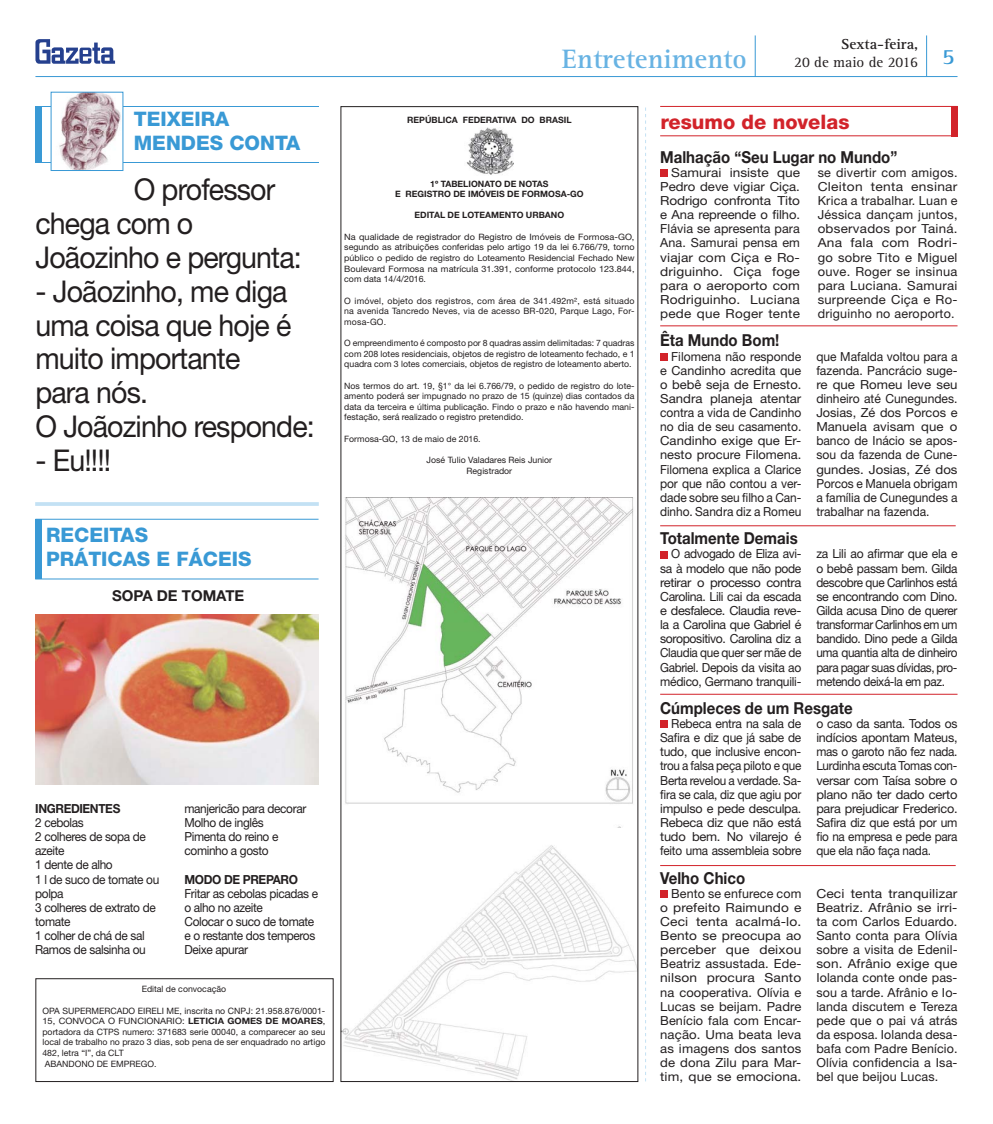
<style>
.page{position:relative;width:993px;height:1124px;background:#fff}
.page>*{position:absolute;margin:0;border:0;box-sizing:border-box;transform-origin:0 0}
.t1{font:30px/33.8px "Helvetica Neue";letter-spacing:-.03em;color:#231f20;scale:.95 1}
.t2{font:700 27.5px "Rotis Serif";color:#68b3e3}
.t3{font:800 20px/24px "Helvetica Neue";color:#3999d5}
.t4{font:800 20px "Helvetica Neue";color:#d2232a}
.t5{font:700 16.5px "Helvetica Neue";color:#231f20;scale:.91 1}
.t6{font:15px/18px "Rotis Serif";color:#231f20}
.t7{font:700 15px "Helvetica Neue";color:#231f20}
.t8{font:12.5px/14.1px "Helvetica Neue";letter-spacing:-.02em;color:#231f20;text-align:justify}
.t9{font:12.5px/14.1px "Helvetica Neue";letter-spacing:-.02em;color:#231f20;text-align:justify;scale:.96 1}
.t10{font:12.5px/14.1px "Helvetica Neue";letter-spacing:-.02em;color:#231f20;text-align:justify;scale:1.1 1}
.t11{font:12.5px/14.1px "Helvetica Neue";letter-spacing:-.02em;color:#231f20;scale:.95 1}
.t12{font:12.5px/14.1px "Helvetica Neue";letter-spacing:-.02em;color:#231f20;text-align:justify;scale:1.09 1}
.t13{font:700 12.5px "Helvetica Neue";letter-spacing:-.03em;color:#231f20;scale:.95 1}
.t14{font:8.75px/10.6px "Helvetica Neue";color:#231f20;text-align:justify}
.t15{font:8.75px/10.6px "Helvetica Neue";color:#231f20;text-align:justify;scale:1.05 1}
.t16{font:700 8.75px/10.6px "Helvetica Neue";color:#231f20;text-align:center}
.s1{font-weight:700}
</style>
<div class="page">
<img style="left:345px;top:498px;width:288px;height:306px">
<img style="left:342px;top:845px;width:294px;height:234px">
<hr style="left:35px;top:76px;width:922px;height:1px;background:#3999d5">
<hr style="left:925px;top:35px;width:1px;height:41px;background:#3999d5">
<hr style="left:754px;top:35px;width:1px;height:42px;background:#3999d5">
<svg style="left:35px;top:39px;width:80px;height:25px"></svg>
<svg style="left:645px;top:107px;width:1px;height:974px"></svg>
<hr style="left:35px;top:106px;width:284px;height:1px;background:#3999d5">
<hr style="left:35px;top:162px;width:284px;height:1px;background:#3999d5">
<div style="left:35px;top:106px;width:7px;height:56px;background:#3999d5"></div>
<img style="left:53px;top:94px;width:68px;height:75px">
<div style="left:51px;top:92px;width:72px;height:79px;border:1px solid #3999d5"></div>
<hr style="left:660px;top:106px;width:297px;height:1px;background:#d2232a">
<div style="left:660px;top:169px;width:7px;height:8px;background:#d2232a"></div>
<div style="left:660px;top:353px;width:7px;height:7px;background:#d2232a"></div>
<div style="left:660px;top:550px;width:7px;height:8px;background:#d2232a"></div>
<div style="left:660px;top:720px;width:7px;height:8px;background:#d2232a"></div>
<div style="left:660px;top:889px;width:7px;height:8px;background:#d2232a"></div>
<hr style="left:660px;top:325px;width:297px;height:1px;background:#d2232a">
<hr style="left:660px;top:693px;width:297px;height:1px;background:#d2232a">
<hr style="left:660px;top:525px;width:295px;height:1px;background:#d2232a">
<hr style="left:660px;top:865px;width:295px;height:1px;background:#d2232a">
<hr style="left:660px;top:135px;width:297px;height:1px;background:#d2232a">
<div style="left:950px;top:106px;width:7px;height:30px;background:#d2232a"></div>
<div style="left:35px;top:520px;width:7px;height:59px;background:#3999d5"></div>
<hr style="left:35px;top:502px;width:284px;height:4px;background:#c3e1f4">
<hr style="left:35px;top:519px;width:283px;height:1px;background:#3999d5">
<hr style="left:35px;top:578px;width:283px;height:1px;background:#3999d5">
<img style="left:35px;top:615px;width:284px;height:169px">
<img style="left:466px;top:128px;width:47px;height:47px">
<div style="left:36px;top:978px;width:297px;height:103px;border:1px solid #231f20"></div>
<h3 class="t3" style="left:134px;top:109px;width:168px">TEIXEIRA<br>MENDES CONTA</h3>
<h1 class="t1" style="left:35px;top:176px;width:282px;text-indent:98px">O professor chega com o<br>Joãozinho e pergunta:</h1>
<h1 class="t1" style="left:35px;top:277px;width:295px">- Joãozinho, me diga uma coisa que hoje é muito importante<br>para nós.<br>O Joãozinho responde:</h1>
<h1 class="t1" style="left:35px;top:446px;width:81px">- Eu!!!!</h1>
<h3 class="t3" style="left:46px;top:525px;width:207px">RECEITAS<br>PRÁTICAS E FÁCEIS</h3>
<p class="t7" style="left:112px;top:590px;width:134px">SOPA DE TOMATE</p>
<p class="t13" style="left:35px;top:803px;width:91px">INGREDIENTES</p>
<p class="t11" style="left:35px;top:816px;width:132px">2 cebolas<br>2 colheres de sopa de azeite<br>1 dente de alho<br>1 l de suco de tomate ou polpa<br>3 colheres de extrato de tomate<br>1 colher de chá de sal<br>Ramos de salsinha ou</p>
<p class="t11" style="left:184px;top:802px;width:130px">manjericão para decorar<br>Molho de inglês<br>Pimenta do reino e cominho a gosto</p>
<p class="t13" style="left:184px;top:874px;width:121px">MODO DE PREPARO</p>
<p class="t11" style="left:184px;top:887px;width:142px">Fritar as cebolas picadas e o alho no azeite<br>Colocar o suco de tomate e o restante dos temperos<br>Deixe apurar</p>
<p class="t14" style="left:142px;top:984px;width:86px">Edital de convocação</p>
<p class="t14" style="left:42px;top:1005px;width:284px;text-align:left">OPA SUPERMERCADO EIRELI ME, inscrita no CNPJ: 21.958.876/0001- 15, CONVOCA O FUNCIONARIO: <span class="s1">LETICIA GOMES DE MOARES</span>, portadora da CTPS numero: 371683 serie 00040, a comparecer ao seu local de trabalho no prazo 3 dias, sob pena de ser enquadrado no artigo 482, letra “I”, da CLT<br>ABANDONO DE EMPREGO.</p>
<h2 class="t2" style="left:561px;top:49px;width:186px">Entretenimento</h2>
<p class="t6" style="left:794px;top:37px;width:162px;text-indent:47px"><span class="s1">Sexta-feira,<br></span>20 de maio de 2016 <sup>5</sup></p>
<p class="t16" style="left:407px;top:115px;width:166px">REPÚBLICA FEDERATIVA DO BRASIL</p>
<p class="t16" style="left:395px;top:179px;width:190px">1º TABELIONATO DE NOTAS<br>E REGISTRO DE IMÓVEIS DE FORMOSA-GO</p>
<p class="t16" style="left:414px;top:211px;width:151px">EDITAL DE LOTEAMENTO URBANO</p>
<p class="t15" style="left:344px;top:232px;width:278px">Na qualidade de registrador do Registro de Imóveis de Formosa-GO, segundo as atribuições conferidas pelo artigo 19 da lei 6.766/79, torno público o pedido de registro do Loteamento Residencial Fechado New Boulevard Formosa na matrícula 31.391, conforme protocolo 123.844, com data 14/4/2016.</p>
<p class="t14" style="left:344px;top:296px;width:292px">O imóvel, objeto dos registros, com área de 341.492m², está situado na avenida Tancredo Neves, via de acesso BR-020, Parque Lago, For&shy;mosa-GO.</p>
<p class="t14" style="left:344px;top:338px;width:292px">O empreendimento é composto por 8 quadras assim delimitadas: 7 quadras com 208 lotes residenciais, objetos de registro de loteamento fechado, e 1 quadra com 3 lotes comerciais, objetos de registro de loteamento aberto.</p>
<p class="t14" style="left:344px;top:381px;width:292px">Nos termos do art. 19, §1° da lei 6.766/79, o pedido de registro do lote&shy;amento poderá ser impugnado no prazo de 15 (quinze) dias contados da data da terceira e última publicação. Findo o prazo e não havendo mani&shy;festação, será realizado o registro pretendido.</p>
<p class="t14" style="left:344px;top:434px;width:138px">Formosa-GO, 13 de maio de 2016.</p>
<p class="t14" style="left:426px;top:455px;width:127px;text-align:center">José Tulio Valadares Reis Junior<br>Registrador</p>
<h3 class="t4" style="left:660px;top:115px;width:190px">resumo de novelas</h3>
<h3 class="t5" style="left:660px;top:151px;width:262px">Malhação “Seu Lugar no Mundo”</h3>
<p class="t12" style="left:660px;top:166px;width:130px;text-indent:11px">Samurai insiste que Pedro deve vigiar Ciça.<br>Rodrigo confronta Tito e Ana repreende o filho.<br>Flávia se apresenta para Ana. Samurai pensa em viajar com Ciça e Ro&shy;driguinho. Ciça foge para o aeroporto com Rodriguinho. Luciana pede que Roger tente</p>
<p class="t8" style="left:817px;top:166px;width:141px">se divertir com amigos.<br>Cleiton tenta ensinar Krica a trabalhar. Luan e Jéssica dançam juntos, observados por Tainá.<br>Ana fala com Rodri&shy;go sobre Tito e Miguel ouve. Roger se insinua para Luciana. Samurai surpreende Ciça e Ro&shy;driguinho no aeroporto.</p>
<h3 class="t5" style="left:660px;top:334px;width:132px">Êta Mundo Bom!</h3>
<p class="t8" style="left:660px;top:350px;width:143px;text-indent:11px">Filomena não responde e Candinho acredita que o bebê seja de Ernesto.<br>Sandra planeja atentar contra a vida de Candinho no dia de seu casamento.<br>Candinho exige que Er&shy;nesto procure Filomena.<br>Filomena explica a Clarice por que não contou a ver&shy;dade sobre seu filho a Can&shy;dinho. Sandra diz a Romeu</p>
<p class="t9" style="left:816px;top:350px;width:148px">que Mafalda voltou para a fazenda. Pancrácio suge&shy;re que Romeu leve seu dinheiro até Cunegundes.<br>Josias, Zé dos Porcos e Manuela avisam que o banco de Inácio se apos&shy;sou da fazenda de Cune&shy;gundes. Josias, Zé dos Porcos e Manuela obrigam a família de Cunegundes a trabalhar na fazenda.</p>
<p class="t9" style="left:660px;top:548px;width:148px;text-indent:11px">O advogado de Eliza avi&shy;sa à modelo que não pode retirar o processo contra Carolina. Lili cai da escada e desfalece. Claudia reve&shy;la a Carolina que Gabriel é soropositivo. Carolina diz a Claudia que quer ser mãe de Gabriel. Depois da visita ao médico, Germano tranquili-</p>
<p class="t8" style="left:816px;top:548px;width:143px">za Lili ao afirmar que ela e o bebê passam bem. Gilda descobre que Carlinhos está se encontrando com Dino.<br>Gilda acusa Dino de querer transformar Carlinhos em um bandido. Dino pede a Gilda uma quantia alta de dinheiro para pagar suas dívidas, pro&shy;metendo deixá-la em paz.</p>
<p class="t8" style="left:660px;top:717px;width:143px;text-indent:11px">Rebeca entra na sala de Safira e diz que já sabe de tudo, que inclusive encon&shy;trou a falsa peça piloto e que Berta revelou a verdade. Sa&shy;fira se cala, diz que agiu por impulso e pede desculpa.<br>Rebeca diz que não está tudo bem. No vilarejo é feito uma assembleia sobre</p>
<p class="t9" style="left:816px;top:717px;width:148px">o caso da santa. Todos os indícios apontam Mateus, mas o garoto não fez nada.<br>Lurdinha escuta Tomas con&shy;versar com Taísa sobre o plano não ter dado certo para prejudicar Frederico.<br>Safira diz que está por um fio na empresa e pede para que ela não faça nada.</p>
<p class="t8" style="left:660px;top:887px;width:143px;text-indent:11px">Bento se enfurece com o prefeito Raimundo e Ceci tenta acalmá-lo.<br>Bento se preocupa ao perceber que deixou Beatriz assustada. Ede&shy;nilson procura Santo na cooperativa. Olívia e Lucas se beijam. Padre Benício fala com Encar&shy;nação. Uma beata leva as imagens dos santos de dona Zilu para Mar&shy;tim, que se emociona.</p>
<p class="t10" style="left:816px;top:887px;width:130px">Ceci tenta tranquilizar Beatriz. Afrânio se irri&shy;ta com Carlos Eduardo.<br>Santo conta para Olívia sobre a visita de Edenil&shy;son. Afrânio exige que Iolanda conte onde pas&shy;sou a tarde. Afrânio e Io&shy;landa discutem e Tereza pede que o pai vá atrás da esposa. Iolanda desa&shy;bafa com Padre Benício.<br>Olívia confidencia a Isa&shy;bel que beijou Lucas.</p>
<h3 class="t5" style="left:660px;top:532px;width:153px">Totalmente Demais</h3>
<h3 class="t5" style="left:660px;top:702px;width:213px">Cúmpleces de um Resgate</h3>
<h3 class="t5" style="left:660px;top:871px;width:95px">Velho Chico</h3>
</div>
